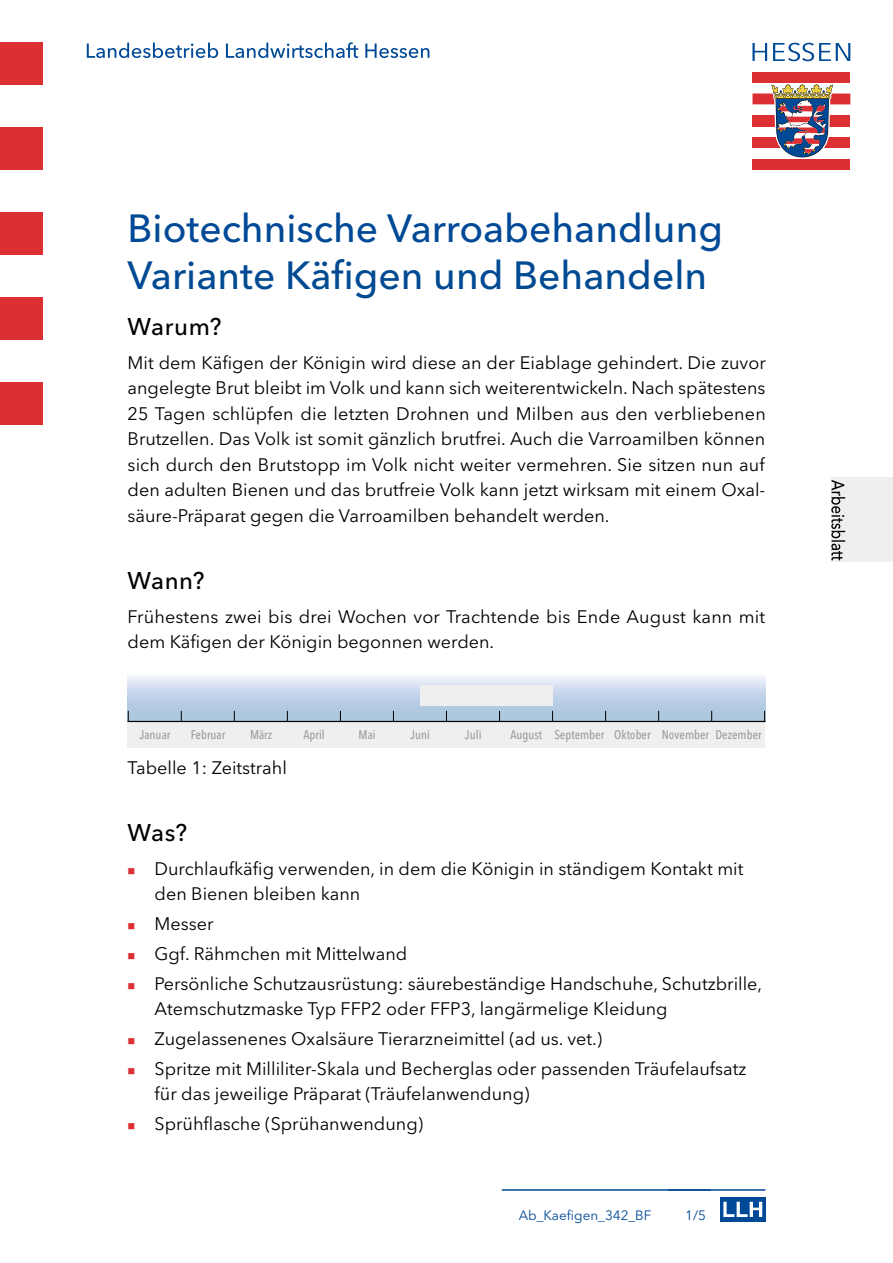
<style>
.page{position:relative;width:893px;height:1263px;background:#fff}
.page>*{position:absolute;margin:0;border:0;box-sizing:border-box;transform-origin:0 0}
.H_Titel{font:500 39px/46.8px "Avenir Next LT Pro";color:#004996}
.H2_Überschrift2{font:500 24px "Avenir Next LT Pro";letter-spacing:.025em;color:#000}
.Fließtext_block{font:18px/25.5px "Avenir Next LT Pro";color:#000}
.t1{font:13.5px "Avenir Next LT Pro";color:#004996}
.t2{font:500 condensed 12.45px "Avenir Next LT Pro";color:#9d9d9c}
.s1{color:#004a92}
</style>
<div class="page">
<div style="left:0;top:43px;width:43px;height:42px;background:#dc2f34"></div>
<div style="left:0;top:128px;width:43px;height:42px;background:#dc2f34"></div>
<div style="left:0;top:213px;width:43px;height:42px;background:#dc2f34"></div>
<div style="left:0;top:298px;width:43px;height:42px;background:#dc2f34"></div>
<div style="left:0;top:383px;width:43px;height:42px;background:#dc2f34"></div>
<div style="left:752px;top:72px;width:98px;height:11px;background:#dc2f34"></div>
<div style="left:752px;top:93px;width:98px;height:11px;background:#dc2f34"></div>
<div style="left:752px;top:115px;width:98px;height:11px;background:#dc2f34"></div>
<div style="left:752px;top:137px;width:98px;height:11px;background:#dc2f34"></div>
<div style="left:752px;top:159px;width:98px;height:11px;background:#dc2f34"></div>
<svg style="left:770px;top:84px;width:64px;height:74px"></svg>
<svg style="left:752px;top:43px;width:15px;height:18px"></svg>
<svg style="left:773px;top:43px;width:77px;height:18px"></svg>
<svg style="left:87px;top:42px;width:342px;height:16px"></svg>
<div style="left:720px;top:1197px;width:45px;height:24px;background:#004996"></div>
<svg style="left:723px;top:1202px;width:39px;height:15px"></svg>
<hr style="left:502px;top:1189px;width:209px;height:2px;background:#004996">
<hr style="left:668px;top:1189px;width:97px;height:2px;background:#004996">
<div style="left:128px;top:721px;width:637px;height:27px;background:#efefef"></div>
<hr style="left:128px;top:721px;width:637px;height:1px;background:#000">
<div style="left:420px;top:685px;width:133px;height:21px;background:#efefef"></div>
<div style="left:831px;top:478px;width:62px;height:84px;background:#efefef"></div>
<svg style="left:831px;top:480px;width:14px;height:80px"></svg>
<p class="H_Titel" style="left:128px;top:205px;width:597px">Biotechnische Varroabehandlung<br><span class="s1">Variante Käfigen und Behandeln</span></p>
<h1 class="H2_Überschrift2" style="left:128px;top:312px;width:95px">Warum?</h1>
<p class="Fließtext_block" style="left:128px;top:350px;width:640px;text-align:justify">Mit dem Käfigen der Königin wird diese an der Eiablage gehindert. Die zuvor angelegte Brut bleibt im Volk und kann sich weiterentwickeln. Nach spätestens 25 Tagen schlüpfen die letzten Drohnen und Milben aus den verbliebenen Brutzellen. Das Volk ist somit gänzlich brutfrei. Auch die Varroamilben können sich durch den Brutstopp im Volk nicht weiter vermehren. Sie sitzen nun auf den adulten Bienen und das brutfreie Volk kann jetzt wirksam mit einem Oxal&shy;säure-Präparat gegen die Varroamilben behandelt werden.</p>
<h2 class="H2_Überschrift2" style="left:128px;top:566px;width:78px">Wann?</h2>
<p class="Fließtext_block" style="left:128px;top:604px;width:639px">Frühestens zwei bis drei Wochen vor Trachtende bis Ende August kann mit dem Käfigen der Königin begonnen werden.</p>
<p class="t2" style="left:140px;top:727px;width:32px">Januar</p>
<p class="t2" style="left:191px;top:727px;width:36px">Februar</p>
<p class="t2" style="left:250px;top:727px;width:24px">März</p>
<p class="t2" style="left:303px;top:727px;width:23px">April</p>
<p class="t2" style="left:359px;top:727px;width:19px">Mai</p>
<p class="t2" style="left:410px;top:727px;width:21px">Juni</p>
<p class="t2" style="left:465px;top:727px;width:18px">Juli</p>
<p class="t2" style="left:510px;top:727px;width:253px">August September Oktober November Dezember</p>
<p class="Fließtext_block" style="left:128px;top:755px;width:161px">Tabelle 1: Zeitstrahl</p>
<h2 class="H2_Überschrift2" style="left:128px;top:818px;width:61px">Was?</h2>
<p class="Fließtext_block" style="left:155px;top:856px;width:590px">Durchlaufkäfig verwenden, in dem die Königin in ständigem Kontakt mit den Bienen bleiben kann</p>
<p class="Fließtext_block" style="left:155px;top:911px;width:61px">Messer</p>
<p class="Fließtext_block" style="left:155px;top:941px;width:254px">Ggf. Rähmchen mit Mittelwand</p>
<p class="Fließtext_block" style="left:155px;top:971px;width:609px">Persönliche Schutzausrüstung: säurebeständige Handschuhe, Schutzbrille,<br>Atemschutzmaske Typ FFP2 oder FFP3, langärmelige Kleidung</p>
<p class="Fließtext_block" style="left:155px;top:1026px;width:449px">Zugelassenenes Oxalsäure Tierarzneimittel (ad us. vet.)</p>
<p class="Fließtext_block" style="left:155px;top:1056px;width:593px">Spritze mit Milliliter-Skala und Becherglas oder passenden Träufelaufsatz für das jeweilige Präparat (Träufelanwendung)</p>
<p class="Fließtext_block" style="left:155px;top:1111px;width:270px">Sprühflasche (Sprühanwendung)</p>
<p class="t1" style="left:519px;top:1208px;width:134px">Ab_Kaefigen_342_BF</p>
<p class="t1" style="left:685px;top:1208px;width:22px">1/5</p>
</div>
